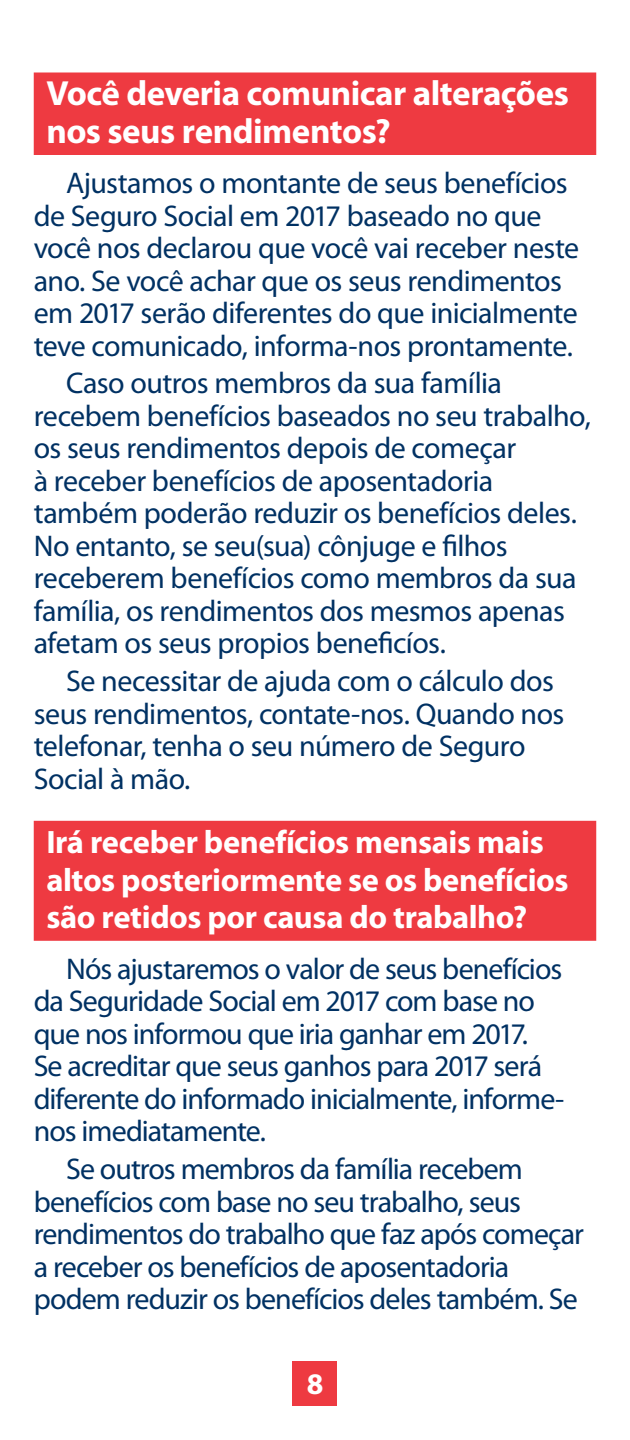
<style>
.page{position:relative;width:630px;height:1440px;background:#fff}
.page>*{position:absolute;margin:0;border:0;box-sizing:border-box;transform-origin:0 0}
.H1-2{font:700 35px/37.5px "Myriad Pro";letter-spacing:-.015em;color:#fff}
.H1-3{font:700 32.5px/37.5px "Myriad Pro";letter-spacing:-.015em;color:#fff}
.Paragraph{font:30px/32.5px "Myriad Pro";letter-spacing:-.02em;color:#003163}
.t1{font:700 30px "Myriad Pro";color:#fff}
</style>
<div class="page">
<div style="left:292px;top:1361px;width:46px;height:45px;background:#ee3a41"></div>
<div style="left:34px;top:72px;width:562px;height:83px;background:#ee3a41"></div>
<div style="left:34px;top:821px;width:562px;height:120px;background:#ee3a41"></div>
<h1 class="H1-2" style="left:46px;top:73px;width:524px">Você deveria comunicar alterações nos seus rendimentos?</h1>
<p class="Paragraph" style="left:34px;top:166px;width:547px;text-indent:32px">Ajustamos o montante de seus benefícios de Seguro Social em 2017 baseado no que você nos declarou que você vai receber neste ano. Se você achar que os seus rendimentos em 2017 serão diferentes do que inicialmente teve comunicado, informa-nos prontamente.</p>
<p class="Paragraph" style="left:34px;top:367px;width:559px;text-indent:32px">Caso outros membros da sua família recebem benefícios baseados no seu trabalho, os seus rendimentos depois de começar<br>à receber benefícios de aposentadoria também poderão reduzir os benefícios deles.<br>No entanto, se seu(sua) cônjuge e filhos receberem benefícios como membros da sua família, os rendimentos dos mesmos apenas afetam os seus propios beneficíos.</p>
<p class="Paragraph" style="left:34px;top:665px;width:532px;text-indent:32px">Se necessitar de ajuda com o cálculo dos seus rendimentos, contate-nos. Quando nos telefonar, tenha o seu número de Seguro Social à mão.</p>
<h1 class="H1-3" style="left:46px;top:823px;width:524px">Irá receber benefícios mensais mais altos posteriormente se os benefícios são retidos por causa do trabalho?</h1>
<p class="Paragraph" style="left:34px;top:952px;width:532px;text-indent:32px">Nós ajustaremos o valor de seus benefícios da Seguridade Social em 2017 com base no que nos informou que iria ganhar em 2017.<br>Se acreditar que seus ganhos para 2017 será diferente do informado inicialmente, informe&shy;nos imediatamente.</p>
<p class="Paragraph" style="left:34px;top:1152px;width:552px;text-indent:32px">Se outros membros da família recebem benefícios com base no seu trabalho, seus rendimentos do trabalho que faz após começar a receber os benefícios de aposentadoria podem reduzir os benefícios deles também. Se</p>
<p class="t1" style="left:307px;top:1364px;width:18px">8</p>
</div>
